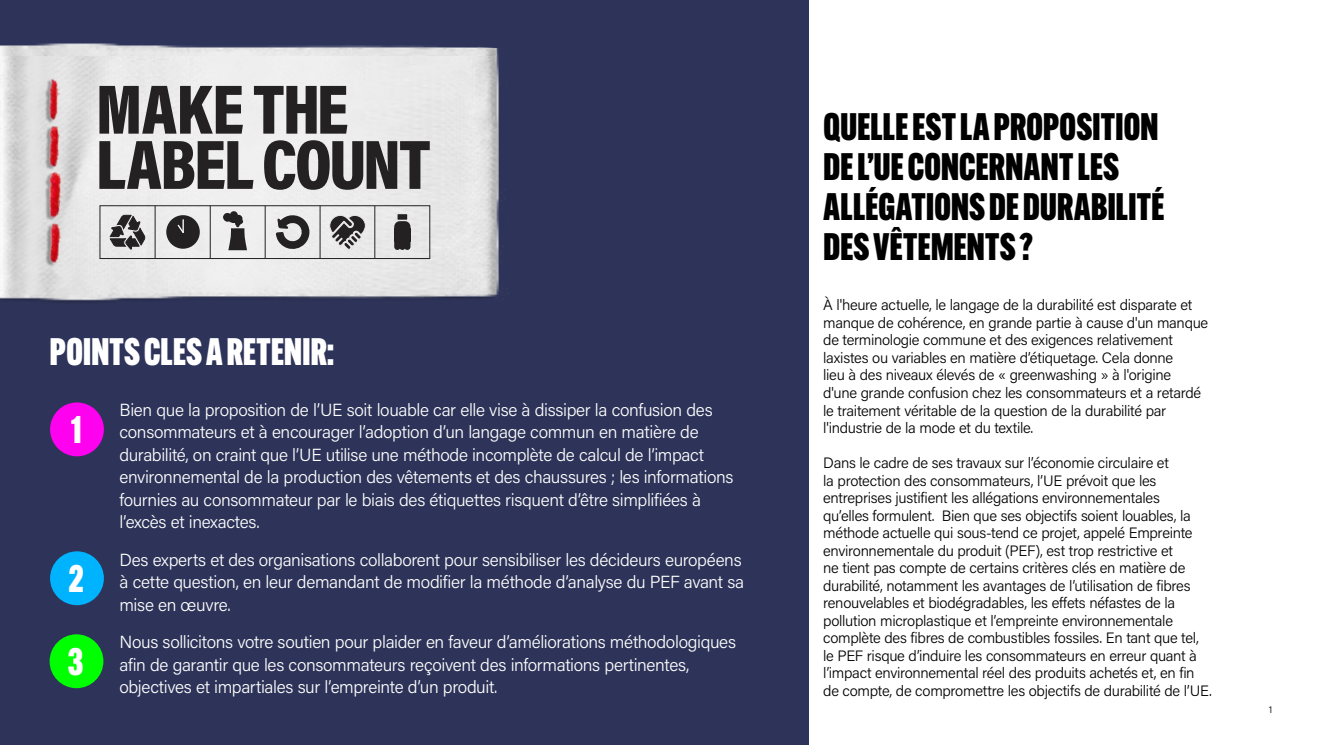
<style>
.page{position:relative;width:1322px;height:745px;background:#fff}
.page>*{position:absolute;margin:0;border:0;box-sizing:border-box;transform-origin:0 0}
.t1{font:900 70.62px/55.1px "Acumin Pro Cond";letter-spacing:-.02em;color:#232122}
.t2{font:900 37.5px/40px "Alternate Gothic Ex Cond ATF";letter-spacing:.01em;color:#000}
.t3{font:900 37.5px "Alternate Gothic Ex Cond ATF";letter-spacing:.01em;color:#fff}
.t4{font:300 17.5px/22.5px "Acumin Pro";letter-spacing:-.02em;color:#fff}
.t5{font:300 15px/17.5px "Acumin Pro";letter-spacing:-.02em;color:#000}
.t6{font:300 10px "Acumin Pro";color:#000}
</style>
<div class="page">
<div style="left:0;top:0;width:808px;height:744px;background:#2e3459"></div>
<img style="left:0;top:55px;width:499px;height:247px">
<img style="left:0;top:43px;width:499px;height:12px">
<div style="left:24px;top:76px;width:50px;height:192px;background:#dadada"></div>
<img style="left:26px;top:75px;width:58px;height:208px">
<div style="left:100px;top:205px;width:330px;height:54px;border:1px solid #232122"></div>
<hr style="left:155px;top:205px;width:1px;height:53px;background:#232122">
<hr style="left:210px;top:205px;width:1px;height:53px;background:#232122">
<hr style="left:265px;top:205px;width:1px;height:53px;background:#232122">
<hr style="left:320px;top:205px;width:1px;height:53px;background:#232122">
<hr style="left:374px;top:205px;width:1px;height:53px;background:#232122">
<div style="left:397px;top:214px;width:10px;height:5px;background:#232122"></div>
<svg style="left:394px;top:221px;width:16px;height:7px"></svg>
<svg style="left:394px;top:242px;width:16px;height:8px"></svg>
<div style="left:394px;top:228px;width:16px;height:14px;background:#232122"></div>
<svg style="left:223px;top:211px;width:24px;height:39px"></svg>
<div style="left:223px;top:213px;width:9px;height:8px;background:#232122;border-radius:50%"></div>
<div style="left:166px;top:215px;width:34px;height:33px;background:#232122;border-radius:50%"></div>
<svg style="left:177px;top:220px;width:7px;height:13px"></svg>
<svg style="left:109px;top:214px;width:37px;height:36px"></svg>
<svg style="left:275px;top:203px;width:35px;height:48px;background:#9f9e9e"></svg>
<svg style="left:329px;top:211px;width:37px;height:38px"></svg>
<div style="left:50px;top:402px;width:54px;height:54px;background:#fe01ef;border-radius:50%"></div>
<div style="left:50px;top:551px;width:54px;height:53px;background:#00b3ff;border-radius:50%"></div>
<div style="left:50px;top:634px;width:53px;height:53px;background:#0f0;border-radius:50%"></div>
<h1 class="t1" style="left:96px;top:80px;width:336px">MAKE THE<br>LABEL COUNT</h1>
<h2 class="t3" style="left:50px;top:329px;width:285px">POINTS CLES A RETENIR:</h2>
<h2 class="t3" style="left:71px;top:406px;width:12px">1</h2>
<h2 class="t3" style="left:69px;top:555px;width:16px">2</h2>
<h2 class="t3" style="left:68px;top:638px;width:17px">3</h2>
<p class="t4" style="left:119px;top:397px;width:615px">Bien que la proposition de l’UE soit louable car elle vise à dissiper la confusion des consommateurs et à encourager l’adoption d’un langage commun en matière de durabilité, on craint que l’UE utilise une méthode incomplète de calcul de l’impact environnemental de la production des vêtements et des chaussures ; les informations fournies au consommateur par le biais des étiquettes risquent d’être simplifiées à l’excès et inexactes.</p>
<p class="t4" style="left:119px;top:547px;width:626px">Des experts et des organisations collaborent pour sensibiliser les décideurs européens à cette question, en leur demandant de modifier la méthode d’analyse du PEF avant sa mise en œuvre.</p>
<p class="t4" style="left:119px;top:630px;width:618px">Nous sollicitons votre soutien pour plaider en faveur d’améliorations méthodologiques afin de garantir que les consommateurs reçoivent des informations pertinentes, objectives et impartiales sur l’empreinte d’un produit.</p>
<h2 class="t2" style="left:823px;top:107px;width:342px">QUELLE EST LA PROPOSITION<br>DE L’UE CONCERNANT LES<br>ALLÉGATIONS DE DURABILITÉ<br>DES VÊTEMENTS ?</h2>
<p class="t5" style="left:823px;top:295px;width:386px">À l'heure actuelle, le langage de la durabilité est disparate et manque de cohérence, en grande partie à cause d'un manque de terminologie commune et des exigences relativement laxistes ou variables en matière d’étiquetage. Cela donne<br>lieu à des niveaux élevés de « greenwashing » à l'origine d'une grande confusion chez les consommateurs et a retardé le traitement véritable de la question de la durabilité par l'industrie de la mode et du textile.</p>
<p class="t5" style="left:823px;top:453px;width:390px">Dans le cadre de ses travaux sur l’économie circulaire et<br>la protection des consommateurs, l’UE prévoit que les entreprises justifient les allégations environnementales<br>qu’elles formulent. Bien que ses objectifs soient louables, la méthode actuelle qui sous-tend ce projet, appelé Empreinte environnementale du produit (PEF), est trop restrictive et<br>ne tient pas compte de certains critères clés en matière de durabilité, notamment les avantages de l’utilisation de fibres renouvelables et biodégradables, les effets néfastes de la pollution microplastique et l’empreinte environnementale complète des fibres de combustibles fossiles. En tant que tel, le PEF risque d’induire les consommateurs en erreur quant à l’impact environnemental réel des produits achetés et, en fin de compte, de compromettre les objectifs de durabilité de l’UE.</p>
<p class="t6" style="left:1269px;top:702px;width:5px">1</p>
</div>
